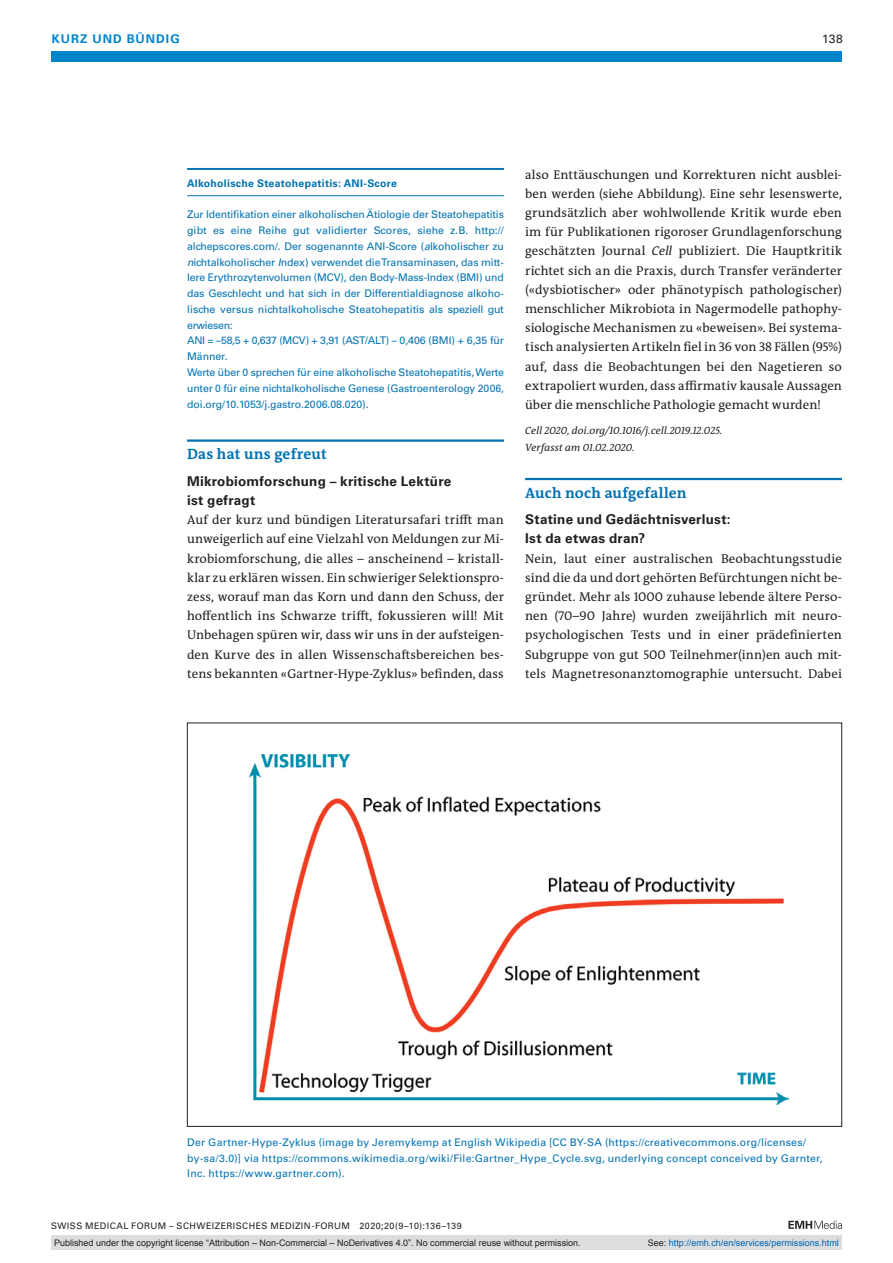
<style>
.page{position:relative;width:893px;height:1263px;background:#fff}
.page>*{position:absolute;margin:0;border:0;box-sizing:border-box;transform-origin:0 0}
.t1{font:700 15px "The Antiqua B W7";letter-spacing:.015em;color:#0072b2}
.t2{font:700 13.5px/19.2px "Univers LT Std";letter-spacing:.02em;color:#231f20}
.t3{font:12.75px/19.2px "The Antiqua B W5 Plain";letter-spacing:.005em;color:#231f20;text-align:justify}
.t4{font:700 12px "Univers LT Std";color:#0084ca}
.t5{font:12px "Univers LT Std";color:#231f20}
.t6{font:10.5px/15.8px "Univers LT Std";letter-spacing:-.005em;color:#0072b2}
.t7{font:10.5px/15.8px "Univers LT Std";letter-spacing:.025em;color:#0072b2}
.t8{font:italic 10.5px/16.5px "The Antiqua B W5 Plain";letter-spacing:.005em;color:#231f20}
.t9{font:700 10.5px "Univers LT Std";letter-spacing:.025em;color:#0072b2}
.t10{font:9px "Arial";color:#231f20}
.t11{font:9px "Univers LT Std";letter-spacing:.05em;color:#231f20}
.t12{font:9px "Arial";color:#0166b3}
.s1{font-style:italic}
.s2{color:#231f20}
</style>
<div class="page">
<div style="left:51px;top:51px;width:791px;height:11px;background:#0084ca"></div>
<svg style="left:788px;top:1221px;width:54px;height:8px"></svg>
<hr style="left:187px;top:168px;width:317px;height:2px;background:#0072b2">
<hr style="left:187px;top:195px;width:317px;height:1px;background:#0072b2">
<hr style="left:187px;top:439px;width:317px;height:3px;background:#0072b2">
<hr style="left:525px;top:478px;width:317px;height:2px;background:#0072b2">
<img style="left:249px;top:755px;width:539px;height:350px">
<div style="left:51px;top:1235px;width:791px;height:15px;background:#dcdddf"></div>
<p class="t4" style="left:52px;top:31px;width:19px">Kurz</p>
<p class="t4" style="left:93px;top:31px;width:11px">und</p>
<p class="t4" style="left:127px;top:31px;width:19px">Bündig</p>
<p class="t5" style="left:822px;top:31px;width:22px">138</p>
<p class="t9" style="left:187px;top:177px;width:211px">Alkoholische Steatohepatitis: ANI-Score</p>
<p class="t6" style="left:187px;top:207px;width:318px">Zur Identifikation einer alkoholischen Ätiologie der Steatohepatitis gibt es eine Reihe gut validierter Scores, siehe z.B. http:// alchepscores.com/. Der sogenannte ANI-Score (<span class="s1">a</span>lkoholischer zu <span class="s1">n</span>ichtalkoholischer <span class="s1">I</span>ndex) verwendet die Transaminasen, das mitt&shy;lere Erythrozytenvolumen (MCV), den Body-Mass-Index (BMI) und das Geschlecht und hat sich in der Differentialdiagnose alkoho&shy;lische versus nichtalkoholische Steatohepatitis als speziell gut erwiesen:<br>ANI = –58,5 + 0,637 (MCV) + 3,91 (AST/ALT) – 0,406 (BMI) + 6,35 für Männer.<br>Werte über 0 sprechen für eine alkoholische Steatohepatitis, Werte unter 0 für eine nichtalkoholische Genese (Gastroenterology 2006, doi.org/10.1053/j.gastro.2006.08.020).</p>
<p class="t1" style="left:187px;top:445px;width:141px">Das hat uns gefreut</p>
<p class="t2" style="left:187px;top:472px;width:266px">Mikrobiomforschung – kritische Lektüre ist gefragt</p>
<p class="t3" style="left:187px;top:510px;width:318px">Auf der kurz und bündigen Literatursafari trifft man unweigerlich auf eine Vielzahl von Meldungen zur Mi&shy;krobiomforschung, die alles – anscheinend – kristall&shy;klar zu erklären wissen. Ein schwieriger Selektionspro&shy;zess, worauf man das Korn und dann den Schuss, der hoffentlich ins Schwarze trifft, fokussieren will! Mit Unbehagen spüren wir, dass wir uns in der aufsteigen&shy;den Kurve des in allen Wissenschaftsbereichen bes&shy;tens bekannten «Gartner-Hype-Zyklus» befinden, dass</p>
<p class="t3" style="left:525px;top:165px;width:318px">also Enttäuschungen und Korrekturen nicht ausblei&shy;ben werden (siehe Abbildung). Eine sehr lesenswerte, grundsätzlich aber wohlwollende Kritik wurde eben im für Publikationen rigoroser Grundlagenforschung geschätzten Journal <span class="s1">Cell</span> publiziert. Die Hauptkritik richtet sich an die Praxis, durch Transfer veränderter («dysbiotischer» oder phänotypisch pathologischer) menschlicher Mikrobiota in Nagermodelle pathophy&shy;siologische Mechanismen zu «beweisen». Bei systema&shy;tisch analysierten Artikeln fiel in 36 von 38 Fällen (95%) auf, dass die Beobachtungen bei den Nagetieren so extrapoliert wurden, dass affirmativ kausale Aussagen über die menschliche Pathologie gemacht wurden!</p>
<p class="t8" style="left:525px;top:422px;width:199px">Cell 2020, doi.org/10.1016/j.cell.2019.12.025.<br>Verfasst am 01.02.2020.</p>
<p class="t1" style="left:525px;top:483px;width:163px">Auch noch aufgefallen</p>
<p class="t2" style="left:525px;top:510px;width:207px">Statine und Gedächtnisverlust:<br>Ist da etwas dran?</p>
<p class="t3" style="left:525px;top:549px;width:318px">Nein, laut einer australischen Beobachtungsstudie sind die da und dort gehörten Befürchtungen nicht be&shy;gründet. Mehr als 1000 zuhause lebende ältere Perso&shy;nen (70–90 Jahre) wurden zweijährlich mit neuro&shy;psychologischen Tests und in einer prädefinierten Subgruppe von gut 500 Teilnehmer(inn)en auch mit&shy;tels Magnetresonanztomographie untersucht. Dabei</p>
<p class="t7" style="left:187px;top:1134px;width:637px">Der Gartner-Hype-Zyklus (image by Jeremykemp at English Wikipedia [CC BY-SA (https://creativecommons.org/licenses/ by-sa/3.0)] via https://commons.wikimedia.org/wiki/File:Gartner_Hype_Cycle.svg, underlying concept conceived by Garnter,<br>Inc. https://www.gartner.com).</p>
<p class="t11" style="left:51px;top:1220px;width:412px">SWISS MEDICAL FORUM – SCHWEIZERISCHES MEDIZIN-FORUM 2020;20(9–10):136–139</p>
<p class="t10" style="left:54px;top:1237px;width:528px">Published under the copyright license “Attribution – Non-Commercial – NoDerivatives 4.0”. No commercial reuse without permission.</p>
<p class="t12" style="left:648px;top:1237px;width:193px"><span class="s2">See:</span> http://emh.ch/en/services/permissions.html</p>
</div>
